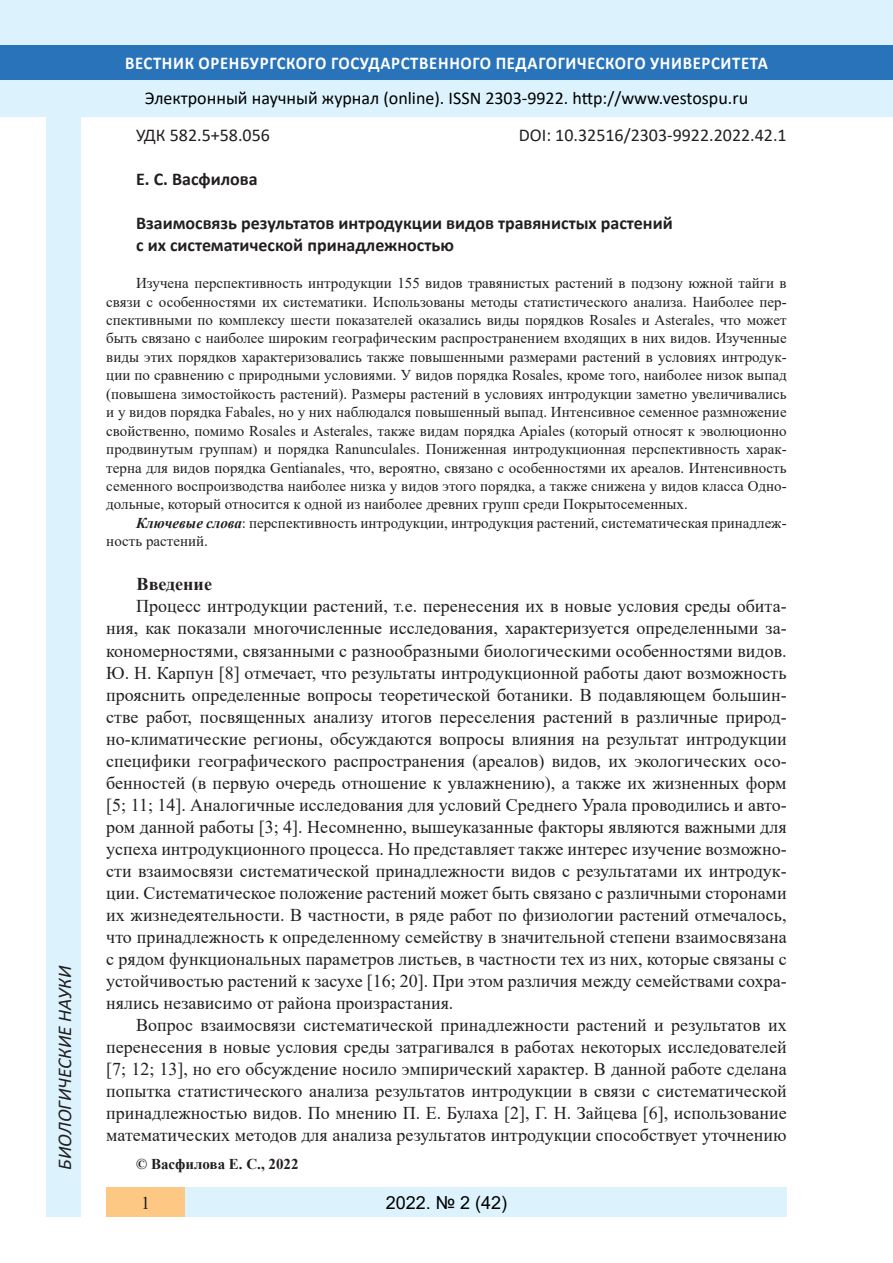
<style>
.page{position:relative;width:893px;height:1263px;background:#fff}
.page>*{position:absolute;margin:0;border:0;box-sizing:border-box;transform-origin:0 0}
.t1{font:italic 19.5px "Calibri";color:#231f20}
.Стиль2{font:18px/22px "Times New Roman";color:#231f20;text-align:justify}
.Заголовок_2{font:700 18px "Calibri";color:#231f20}
.t2{font:18px "Calibri";color:#000}
.t3{font:700 18px "Calibri";letter-spacing:.04em;color:#fff;scale:.93 1}
.Заголовок_2-2{font:18px "Calibri";color:#231f20}
.t4{font:18px "Arial";color:#000}
.Стиль2-2{font:700 18px "Times New Roman";color:#231f20}
.литература{font:15px/18.5px "Times New Roman";color:#231f20;text-align:justify}
.Стиль2-3{font:700 15px "Times New Roman";color:#231f20}
.s1{font-weight:700;font-style:italic}
</style>
<div class="page">
<div style="left:0;top:0;width:893px;height:116px;background:#dcf2fc"></div>
<div style="left:0;top:45px;width:893px;height:34px;background:#2873ba"></div>
<div style="left:47px;top:116px;width:34px;height:1101px;background:#dcf2fc"></div>
<div style="left:106px;top:1188px;width:681px;height:29px;background:#dcf2fc"></div>
<div style="left:106px;top:1188px;width:79px;height:29px;background:#fdc784"></div>
<p class="t1" style="left:51px;top:1170px;width:206px;rotate:-90deg">БИОЛОГИЧЕСКИЕ НАУКИ</p>
<p class="t3" style="left:125px;top:50px;width:693px">ВЕСТНИК ОРЕНБУРГСКОГО ГОСУДАРСТВЕННОГО ПЕДАГОГИЧЕСКОГО УНИВЕРСИТЕТА</p>
<p class="t2" style="left:145px;top:85px;width:605px">Электронный научный журнал (online). ISSN 2303-9922. http://www.vestospu.ru</p>
<p class="Заголовок_2-2" style="left:519px;top:123px;width:269px">DOI: 10.32516/2303-9922.2022.42.1</p>
<p class="Заголовок_2-2" style="left:136px;top:123px;width:135px">УДК 582.5+58.056</p>
<p class="Заголовок_2" style="left:136px;top:166px;width:123px">Е. C. Васфилова</p>
<p class="Заголовок_2" style="left:136px;top:211px;width:538px">Взаимосвязь результатов интродукции видов травянистых растений</p>
<p class="Заголовок_2" style="left:136px;top:233px;width:319px">с их систематической принадлежностью</p>
<p class="литература" style="left:106px;top:273px;width:682px;text-indent:30px">Изучена перспективность интродукции 155 видов травянистых растений в подзону южной тайги в связи с особенностями их систематики. Использованы методы статистического анализа. Наиболее пер&shy;спективными по комплексу шести показателей оказались виды порядков Rosales и Asterales, что может быть связано с наиболее широким географическим распространением входящих в них видов. Изученные виды этих порядков характеризовались также повышенными размерами растений в условиях интродук&shy;ции по сравнению с природными условиями. У видов порядка Rosales, кроме того, наиболее низок выпад (повышена зимостойкость растений). Размеры растений в условиях интродукции заметно увеличивались и у видов порядка Fabales, но у них наблюдался повышенный выпад. Интенсивное семенное размножение свойственно, помимо Rosales и Asterales, также видам порядка Apiales (который относят к эволюционно продвинутым группам) и порядка Ranunculales. Пониженная интродукционная перспективность харак&shy;терна для видов порядка Gentianales, что, вероятно, связано с особенностями их ареалов. Интенсивность семенного воспроизводства наиболее низка у видов этого порядка, а также снижена у видов класса Одно&shy;дольные, который относится к одной из наиболее древних групп среди Покрытосеменных.</p>
<p class="литература" style="left:106px;top:513px;width:682px;text-indent:30px"><span class="s1">Ключевые слова</span>: перспективность интродукции, интродукция растений, систематическая принадлеж&shy;ность растений.</p>
<p class="Стиль2-2" style="left:136px;top:571px;width:77px">Введение</p>
<p class="Стиль2" style="left:106px;top:595px;width:682px;text-indent:30px">Процесс интродукции растений, т.е. перенесения их в новые условия среды обита&shy;ния, как показали многочисленные исследования, характеризуется определенными за&shy;кономерностями, связанными с разнообразными биологическими особенностями видов.<br>Ю. Н. Карпун [8] отмечает, что результаты интродукционной работы дают возможность прояснить определенные вопросы теоретической ботаники. В подавляющем большин&shy;стве работ, посвященных анализу итогов переселения растений в различные природ&shy;но-климатические регионы, обсуждаются вопросы влияния на результат интродукции специфики географического распространения (ареалов) видов, их экологических осо&shy;бенностей (в первую очередь отношение к увлажнению), а также их жизненных форм [5; 11; 14]. Аналогичные исследования для условий Среднего Урала проводились и авто&shy;ром данной работы [3; 4]. Несомненно, вышеуказанные факторы являются важными для успеха интродукционного процесса. Но представляет также интерес изучение возможно&shy;сти взаимосвязи систематической принадлежности видов с результатами их интродук&shy;ции. Систематическое положение растений может быть связано с различными сторонами их жизнедеятельности. В частности, в ряде работ по физиологии растений отмечалось, что принадлежность к определенному семейству в значительной степени взаимосвязана с рядом функциональных параметров листьев, в частности тех из них, которые связаны с устойчивостью растений к засухе [16; 20]. При этом различия между семействами сохра&shy;нялись независимо от района произрастания.</p>
<p class="Стиль2" style="left:106px;top:1013px;width:682px;text-indent:30px">Вопрос взаимосвязи систематической принадлежности растений и результатов их перенесения в новые условия среды затрагивался в работах некоторых исследователей [7; 12; 13], но его обсуждение носило эмпирический характер. В данной работе сделана попытка статистического анализа результатов интродукции в связи с систематической принадлежностью видов. По мнению П. Е. Булаха [2], Г. Н. Зайцева [6], использование математических методов для анализа результатов интродукции способствует уточнению</p>
<p class="Стиль2-3" style="left:136px;top:1153px;width:164px">© Васфилова Е. С., 2022</p>
<p class="Стиль2" style="left:141px;top:1191px;width:10px">1</p>
<p class="t4" style="left:386px;top:1190px;width:123px">2022. № 2 (42)</p>
</div>
